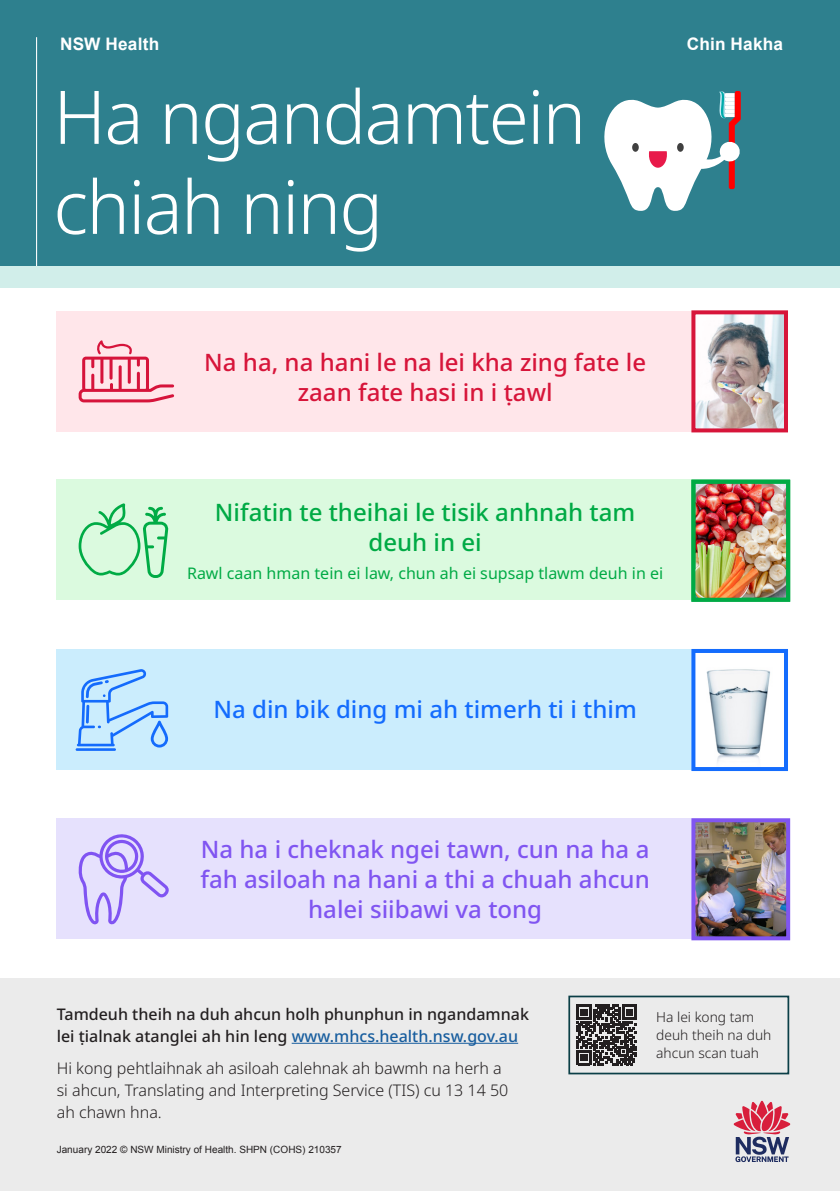
<style>
.page{position:relative;width:840px;height:1191px;background:#fff}
.page>*{position:absolute;margin:0;border:0;box-sizing:border-box;transform-origin:0 0}
.t1{font:300 74px/90px "Noto Sans";letter-spacing:-.02em;color:#fff}
.Head1_Purple{font:500 24px/30px "Noto Sans";color:#8055f1;text-align:center}
.Head1_Red{font:500 24px/30px "Noto Sans";color:#d7153a;text-align:center}
.Head1_Green{font:500 24px/30px "Noto Sans";color:#00aa45;text-align:center}
.Head1_Blue{font:500 24px "Noto Sans";color:#146cfd}
.t2{font:700 17.2px "Arial";letter-spacing:.015em;color:#fff}
.Body_txt{font:300 16px/22px "Noto Sans";color:#231f20}
.Body_txt-2{font:500 16px/22px "Noto Sans";color:#231f20}
.Body_Green{font:16px "Noto Sans";color:#00aa45}
.t3{font:300 13.8px/18px "Noto Sans";color:#231f20}
.t4{font:10px "Arial";color:#231f20}
.s1{color:#175d9e}
</style>
<div class="page">
<div style="left:57px;top:311px;width:662px;height:120px;background:#ffe6ea"></div>
<div style="left:57px;top:479px;width:662px;height:121px;background:#dbfadf"></div>
<div style="left:57px;top:649px;width:662px;height:120px;background:#cbedfd"></div>
<div style="left:57px;top:818px;width:662px;height:120px;background:#e6e1fd"></div>
<div style="left:0;top:978px;width:839px;height:213px;background:#ebebeb"></div>
<hr style="left:291px;top:1042px;width:227px;height:1px;background:#175d9e">
<img style="left:696px;top:484px;width:88px;height:113px">
<img style="left:696px;top:533px;width:65px;height:64px">
<div style="left:691px;top:479px;width:98px;height:123px;border:4px solid #00aa45"></div>
<svg style="left:79px;top:503px;width:89px;height:75px"></svg>
<img style="left:696px;top:654px;width:74px;height:112px">
<div style="left:691px;top:649px;width:96px;height:122px;border:4px solid #146cfd"></div>
<svg style="left:76px;top:669px;width:92px;height:82px"></svg>
<img style="left:696px;top:823px;width:88px;height:112px">
<div style="left:691px;top:818px;width:98px;height:122px;border:4px solid #8055f1"></div>
<svg style="left:78px;top:834px;width:91px;height:90px"></svg>
<svg style="left:576px;top:1005px;width:60px;height:60px"></svg>
<div style="left:568px;top:995px;width:220px;height:79px;border:2px solid #0b3f47"></div>
<div style="left:0;top:0;width:839px;height:279px;background:#2e808e"></div>
<svg style="left:733px;top:1100px;width:56px;height:62px"></svg>
<hr style="left:36px;top:37px;width:1px;height:263px;background:#fff">
<div style="left:0;top:266px;width:839px;height:21px;background:#d1eeea"></div>
<svg style="left:604px;top:91px;width:136px;height:120px"></svg>
<svg style="left:79px;top:340px;width:95px;height:62px"></svg>
<img style="left:696px;top:315px;width:86px;height:112px">
<div style="left:691px;top:310px;width:96px;height:122px;border:4px solid #d7153a"></div>
<p class="t2" style="left:60px;top:32px;width:101px">NSW Health</p>
<p class="t1" style="left:53px;top:74px;width:534px">Ha ngandamtein chiah ning</p>
<p class="t2" style="left:686px;top:32px;width:98px">Chin Hakha</p>
<p class="Head1_Red" style="left:204px;top:347px;width:443px">Na ha, na hani le na lei kha zing fate le zaan fate hasi in i ṭawl</p>
<p class="Head1_Green" style="left:215px;top:498px;width:422px">Nifatin te theihai le tisik anhnah tam deuh in ei</p>
<p class="Body_Green" style="left:187px;top:561px;width:477px">Rawl caan hman tein ei law, chun ah ei supsap tlawm deuh in ei</p>
<p class="Head1_Blue" style="left:213px;top:692px;width:424px">Na din bik ding mi ah timerh ti i thim</p>
<p class="Head1_Purple" style="left:200px;top:834px;width:450px">Na ha i cheknak ngei tawn, cun na ha a fah asiloah na hani a thi a chuah ahcun halei siibawi va tong</p>
<p class="Body_txt-2" style="left:57px;top:1003px;width:473px">Tamdeuh theih na duh ahcun holh phunphun in ngandamnak lei ṭialnak atanglei ah hin leng <span class="s1">www.mhcs.health.nsw.gov.au</span></p>
<p class="Body_txt" style="left:57px;top:1057px;width:453px">Hi kong pehtlaihnak ah asiloah calehnak ah bawmh na herh a si ahcun, Translating and Interpreting Service (TIS) cu 13 14 50 ah chawn hna.</p>
<p class="t4" style="left:57px;top:1142px;width:286px">January 2022 © NSW Ministry of Health. SHPN (COHS) 210357</p>
<p class="t3" style="left:656px;top:1008px;width:117px">Ha lei kong tam deuh theih na duh ahcun scan tuah</p>
</div>
